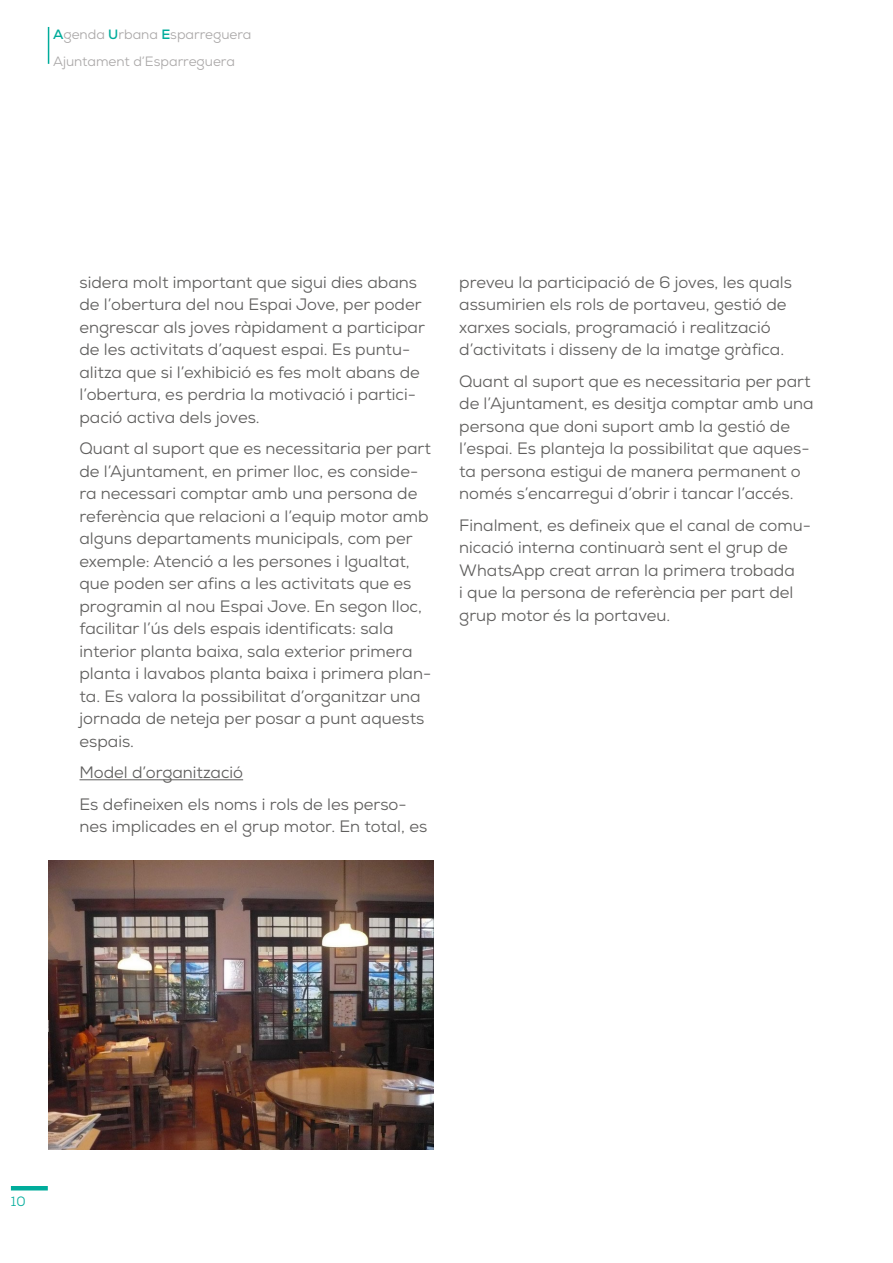
<style>
.page{position:relative;width:893px;height:1263px;background:#fff}
.page>*{position:absolute;margin:0;border:0;box-sizing:border-box;transform-origin:0 0}
.t1{font:16.5px/22.5px "Nexa";color:#5f5e5d}
.t2{font:13.5px/27px "Nexa";color:#aaa8a8}
.t3{font:13.5px "Nexa";color:#00ac9b}
.s1{font-weight:700;color:#00ac9b}
</style>
<div class="page">
<hr style="left:48px;top:27px;width:1px;height:37px;background:#00ac9b">
<hr style="left:11px;top:1186px;width:37px;height:4px;background:#00ac9b">
<hr style="left:80px;top:779px;width:163px;height:1px;background:#5f5e5d">
<img style="left:49px;top:861px;width:385px;height:289px">
<p class="t2" style="left:53px;top:21px;width:200px"><span class="s1">A</span>genda <span class="s1">U</span>rbana <span class="s1">E</span>sparreguera<br>Ajuntament d’Esparreguera</p>
<p class="t1" style="left:80px;top:271px;width:347px">sidera molt important que sigui dies abans de l’obertura del nou Espai Jove, per poder engrescar als joves ràpidament a participar de les activitats d’aquest espai. Es puntu&shy;alitza que si l’exhibició es fes molt abans de l’obertura, es perdria la motivació i partici&shy;pació activa dels joves.</p>
<p class="t1" style="left:80px;top:437px;width:353px">Quant al suport que es necessitaria per part de l’Ajuntament, en primer lloc, es conside&shy;ra necessari comptar amb una persona de referència que relacioni a l’equip motor amb alguns departaments municipals, com per exemple: Atenció a les persones i Igualtat, que poden ser afins a les activitats que es programin al nou Espai Jove. En segon lloc, facilitar l’ús dels espais identificats: sala interior planta baixa, sala exterior primera planta i lavabos planta baixa i primera plan&shy;ta. Es valora la possibilitat d’organitzar una jornada de neteja per posar a punt aquests espais.</p>
<p class="t1" style="left:80px;top:757px;width:329px;line-height:31.5px">Model d’organització<br>Es defineixen els noms i rols de les perso-</p>
<p class="t1" style="left:80px;top:815px;width:349px">nes implicades en el grup motor. En total, es</p>
<p class="t1" style="left:459px;top:271px;width:334px">preveu la participació de 6 joves, les quals assumirien els rols de portaveu, gestió de xarxes socials, programació i realització d’activitats i disseny de la imatge gràfica.</p>
<p class="t1" style="left:459px;top:370px;width:356px">Quant al suport que es necessitaria per part de l’Ajuntament, es desitja comptar amb una persona que doni suport amb la gestió de l’espai. Es planteja la possibilitat que aques&shy;ta persona estigui de manera permanent o només s’encarregui d’obrir i tancar l’accés.</p>
<p class="t1" style="left:459px;top:514px;width:353px">Finalment, es defineix que el canal de comu&shy;nicació interna continuarà sent el grup de WhatsApp creat arran la primera trobada<br>i que la persona de referència per part del grup motor és la portaveu.</p>
<p class="t3" style="left:11px;top:1193px;width:16px">10</p>
</div>
